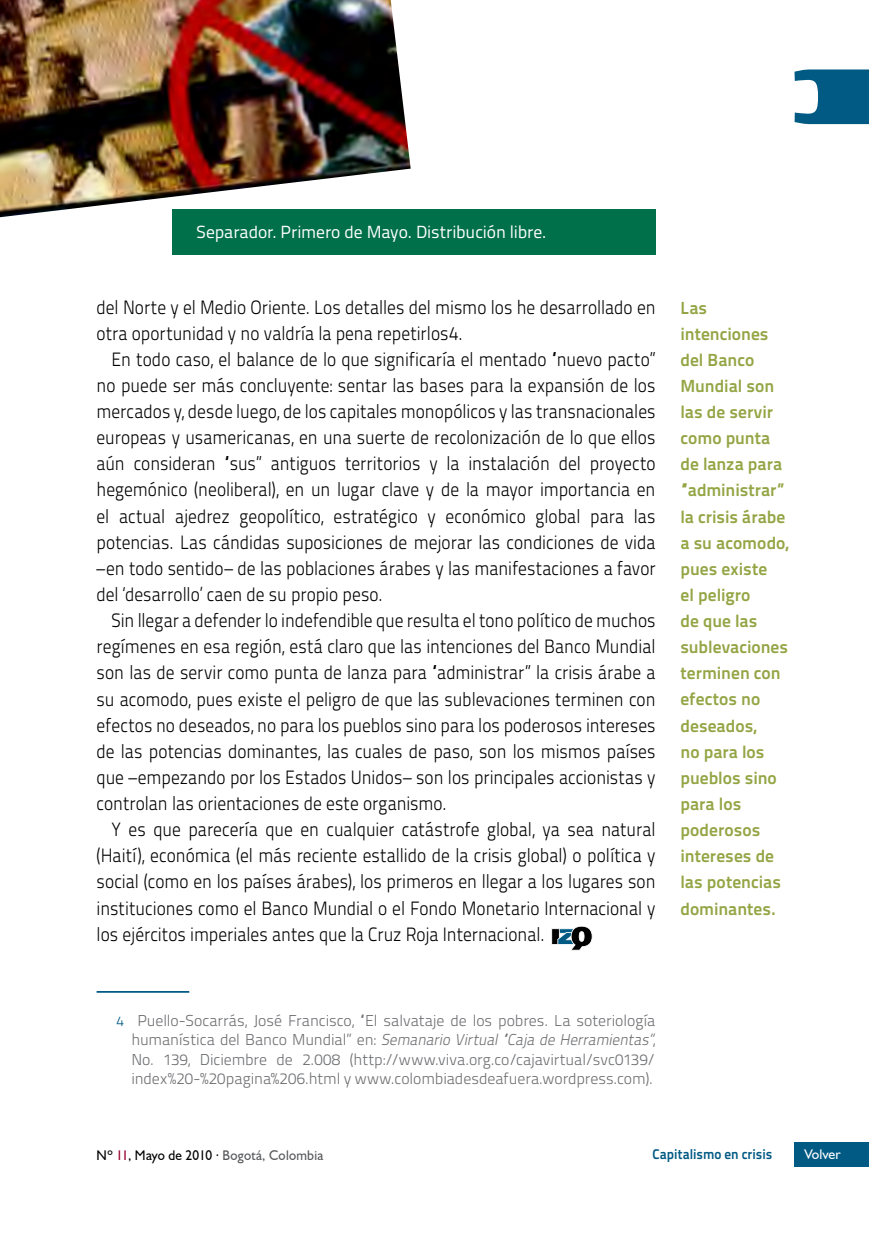
<style>
.page{position:relative;width:869px;height:1241px;background:#fff}
.page>*{position:absolute;margin:0;border:0;box-sizing:border-box;transform-origin:0 0}
.t1{font:300 19.25px "Titillium Text 22 L";color:#000;scale:.9 1}
.t2{font:700 17.5px/26.1px "Titillium Text 22 L";color:#94a545}
.t3{font:17.5px "Titillium Text 22 L";letter-spacing:-.005em;color:#fff}
.t4{font:300 15.75px/19.2px "Titillium Text 22 L";color:#6d6e71}
.t5{font:14px "Humanist 521 BT";letter-spacing:.02em;color:#58595b;scale:.95 1}
.t6{font:700 14px "Titillium Text 22 L";color:#005a84;scale:.95 1}
.t7{font:14px "Humanist 521 BT";color:#fff}
.s1{font-size:14px;color:#005a84}
.s2{font-style:italic}
.s3{color:#000}
.s4{color:#98002e}
</style>
<div class="page">
<img style="left:0;top:0;width:410px;height:217px">
<div style="left:172px;top:208px;width:483px;height:46px;background:#00704a"></div>
<div style="left:794px;top:1141px;width:74px;height:25px;background:#005a84"></div>
<svg style="left:794px;top:69px;width:74px;height:55px"></svg>
<hr style="left:96px;top:990px;width:93px;height:2px;background:#005a84">
<svg style="left:551px;top:926px;width:41px;height:24px"></svg>
<p class="t3" style="left:196px;top:219px;width:351px">Separador. Primero de Mayo. Distribución libre.</p>
<p class="t1" style="left:96px;top:293px;width:622px">del Norte y el Medio Oriente. Los detalles del mismo los he desarrollado en</p>
<p class="t1" style="left:96px;top:319px;width:408px">otra oportunidad y no valdría la pena repetirlos4.</p>
<p class="t1" style="left:111px;top:345px;width:606px">En todo caso, el balance de lo que significaría el mentado “nuevo pacto”</p>
<p class="t1" style="left:96px;top:371px;width:622px">no puede ser más concluyente: sentar las bases para la expansión de los</p>
<p class="t1" style="left:96px;top:397px;width:622px">mercados y, desde luego, de los capitales monopólicos y las transnacionales</p>
<p class="t1" style="left:96px;top:423px;width:622px">europeas y usamericanas, en una suerte de recolonización de lo que ellos</p>
<p class="t1" style="left:96px;top:449px;width:622px">aún consideran “sus” antiguos territorios y la instalación del proyecto</p>
<p class="t1" style="left:96px;top:475px;width:622px">hegemónico (neoliberal), en un lugar clave y de la mayor importancia en</p>
<p class="t1" style="left:96px;top:501px;width:622px">el actual ajedrez geopolítico, estratégico y económico global para las</p>
<p class="t1" style="left:96px;top:528px;width:622px">potencias. Las cándidas suposiciones de mejorar las condiciones de vida</p>
<p class="t1" style="left:96px;top:554px;width:622px">–en todo sentido– de las poblaciones árabes y las manifestaciones a favor</p>
<p class="t1" style="left:96px;top:580px;width:319px">del ‘desarrollo’ caen de su propio peso.</p>
<p class="t1" style="left:111px;top:606px;width:606px">Sin llegar a defender lo indefendible que resulta el tono político de muchos</p>
<p class="t1" style="left:96px;top:632px;width:622px">regímenes en esa región, está claro que las intenciones del Banco Mundial</p>
<p class="t1" style="left:96px;top:658px;width:622px">son las de servir como punta de lanza para “administrar” la crisis árabe a</p>
<p class="t1" style="left:96px;top:684px;width:622px">su acomodo, pues existe el peligro de que las sublevaciones terminen con</p>
<p class="t1" style="left:96px;top:710px;width:622px">efectos no deseados, no para los pueblos sino para los poderosos intereses</p>
<p class="t1" style="left:96px;top:737px;width:622px">de las potencias dominantes, las cuales de paso, son los mismos países</p>
<p class="t1" style="left:96px;top:763px;width:622px">que –empezando por los Estados Unidos– son los principales accionistas y</p>
<p class="t1" style="left:96px;top:789px;width:390px">controlan las orientaciones de este organismo.</p>
<p class="t1" style="left:111px;top:815px;width:606px">Y es que parecería que en cualquier catástrofe global, ya sea natural</p>
<p class="t1" style="left:96px;top:841px;width:622px">(Haití), económica (el más reciente estallido de la crisis global) o política y</p>
<p class="t1" style="left:96px;top:867px;width:622px">social (como en los países árabes), los primeros en llegar a los lugares son</p>
<p class="t1" style="left:96px;top:893px;width:622px">instituciones como el Banco Mundial o el Fondo Monetario Internacional y</p>
<p class="t1" style="left:96px;top:919px;width:499px">los ejércitos imperiales antes que la Cruz Roja Internacional.</p>
<p class="t2" style="left:680px;top:293px;width:110px">Las intenciones del Banco<br>Mundial son las de servir como punta de lanza para “administrar” la crisis árabe a su acomodo, pues existe<br>el peligro<br>de que las sublevaciones terminen con efectos no deseados,<br>no para los pueblos sino para los poderosos intereses de las potencias dominantes.</p>
<p class="t4" style="left:131px;top:1009px;width:527px;text-indent:-15px"><span class="s1">4</span> Puello-Socarrás, José Francisco, “El salvataje de los pobres. La soteriología h u m a n ís t i c a d e l B a n c o M u n d i a l ” e n : <span class="s2">Semanario Virtual “Caja de Herramientas”</span>, No. 139, Diciembre de 2.008 (http://www.viva.org.co/cajavirtual/svc0139/ index%20-%20pagina%206.html y www.colombiadesdeafuera.wordpress.com).</p>
<p class="t5" style="left:96px;top:1145px;width:240px"><span class="s3">Nº</span> <span class="s4">11</span><span class="s3">, Mayo de 2010 ·</span> Bogotá, Colombia</p>
<p class="t6" style="left:652px;top:1143px;width:127px">Capitalismo en crisis</p>
<p class="t7" style="left:804px;top:1145px;width:38px">Volver</p>
</div>
